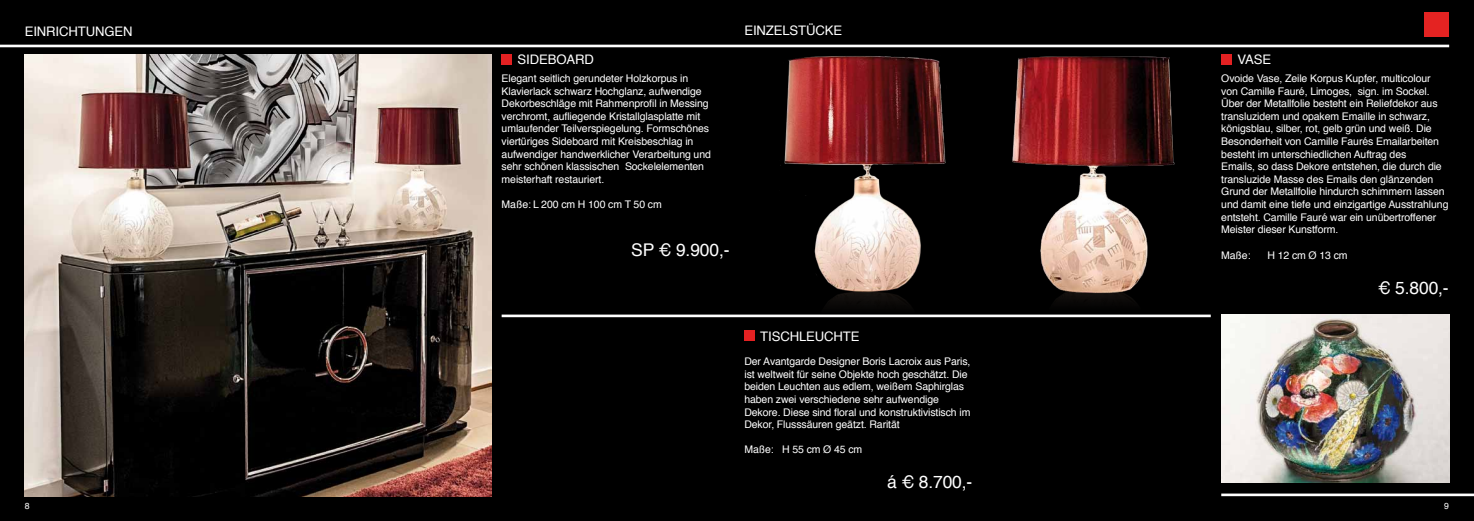
<style>
.page{position:relative;width:1474px;height:521px;background:#fff}
.page>*{position:absolute;margin:0;border:0;box-sizing:border-box;transform-origin:0 0}
.t1{font:17.5px "Helvetica";letter-spacing:-.01em;color:#fff}
.t2{font:13.12px "Helvetica";letter-spacing:-.01em;color:#fff}
.t3{font:10.5px/12.6px "Helvetica";letter-spacing:-.01em;color:#fff}
.t4{font:8.75px "Helvetica";color:#fff}
</style>
<div class="page">
<div style="left:0;top:0;width:1473px;height:521px;background:#000"></div>
<img style="left:25px;top:55px;width:466px;height:441px">
<img style="left:1221px;top:315px;width:228px;height:168px">
<img style="left:765px;top:314px;width:193px;height:4px">
<img style="left:765px;top:44px;width:193px;height:261px">
<img style="left:993px;top:314px;width:191px;height:4px">
<img style="left:1012px;top:56px;width:163px;height:246px">
<hr style="left:0;top:45px;width:1449px;height:2px;background:#fff">
<hr style="left:501px;top:315px;width:709px;height:2px;background:#fff">
<hr style="left:1221px;top:493px;width:252px;height:3px;background:#fff">
<div style="left:1424px;top:12px;width:25px;height:25px;background:#e42322"></div>
<div style="left:501px;top:55px;width:11px;height:10px;background:#e32122"></div>
<div style="left:744px;top:331px;width:10px;height:10px;background:#e32122"></div>
<div style="left:1221px;top:55px;width:10px;height:10px;background:#e32122"></div>
<p class="t2" style="left:25px;top:21px;width:109px">einrichtungen</p>
<p class="t2" style="left:517px;top:50px;width:76px">Sideboard</p>
<p class="t3" style="left:501px;top:72px;width:211px">Elegant seitlich gerundeter Holzkorpus in Klavierlack schwarz Hochglanz, aufwendige Dekorbeschläge mit Rahmenprofil in Messing verchromt, aufliegende Kristallglasplatte mit umlaufender Teilverspiegelung. Formschönes viertüriges Sideboard mit Kreisbeschlag in aufwendiger handwerklicher Verarbeitung und sehr schönen klassischen Sockelelementen meisterhaft restauriert.</p>
<p class="t3" style="left:501px;top:198px;width:162px">Maße: L 200 cm H 100 cm T 50 cm</p>
<h1 class="t1" style="left:631px;top:236px;width:100px">SP € 9.900,-</h1>
<p class="t2" style="left:744px;top:20px;width:99px">einzelstücke</p>
<p class="t2" style="left:760px;top:326px;width:101px">Tischleuchte</p>
<p class="t3" style="left:744px;top:355px;width:227px">Der Avantgarde Designer Boris Lacroix aus Paris, ist weltweit für seine Objekte hoch geschätzt. Die beiden Leuchten aus edlem, weißem Saphirglas haben zwei verschiedene sehr aufwendige Dekore. Diese sind floral und konstruktivistisch im Dekor, Flusssäuren geätzt. Rarität</p>
<p class="t3" style="left:744px;top:444px;width:119px">Maße: H 55 cm Ø 45 cm</p>
<h1 class="t1" style="left:887px;top:469px;width:87px">á € 8.700,-</h1>
<p class="t2" style="left:1237px;top:50px;width:35px">Vase</p>
<p class="t3" style="left:1221px;top:72px;width:229px">Ovoide Vase, Zeile Korpus Kupfer, multicolour von Camille Fauré, Limoges, sign. im Sockel.<br>Über der Metallfolie besteht ein Reliefdekor aus transluzidem und opakem Emaille in schwarz, königsblau, silber, rot, gelb grün und weiß. Die Besonderheit von Camille Faurés Emailarbeiten besteht im unterschiedlichen Auftrag des<br>Emails, so dass Dekore entstehen, die durch die transluzide Masse des Emails den glänzenden Grund der Metallfolie hindurch schimmern lassen und damit eine tiefe und einzigartige Ausstrahlung entsteht. Camille Fauré war ein unübertroffener Meister dieser Kunstform.</p>
<p class="t3" style="left:1221px;top:249px;width:31px">Maße:</p>
<p class="t3" style="left:1267px;top:249px;width:82px">H 12 cm Ø 13 cm</p>
<h1 class="t1" style="left:1377px;top:274px;width:72px">€ 5.800,-</h1>
<p class="t4" style="left:25px;top:499px;width:6px">8</p>
<p class="t4" style="left:1444px;top:499px;width:6px">9</p>
</div>
